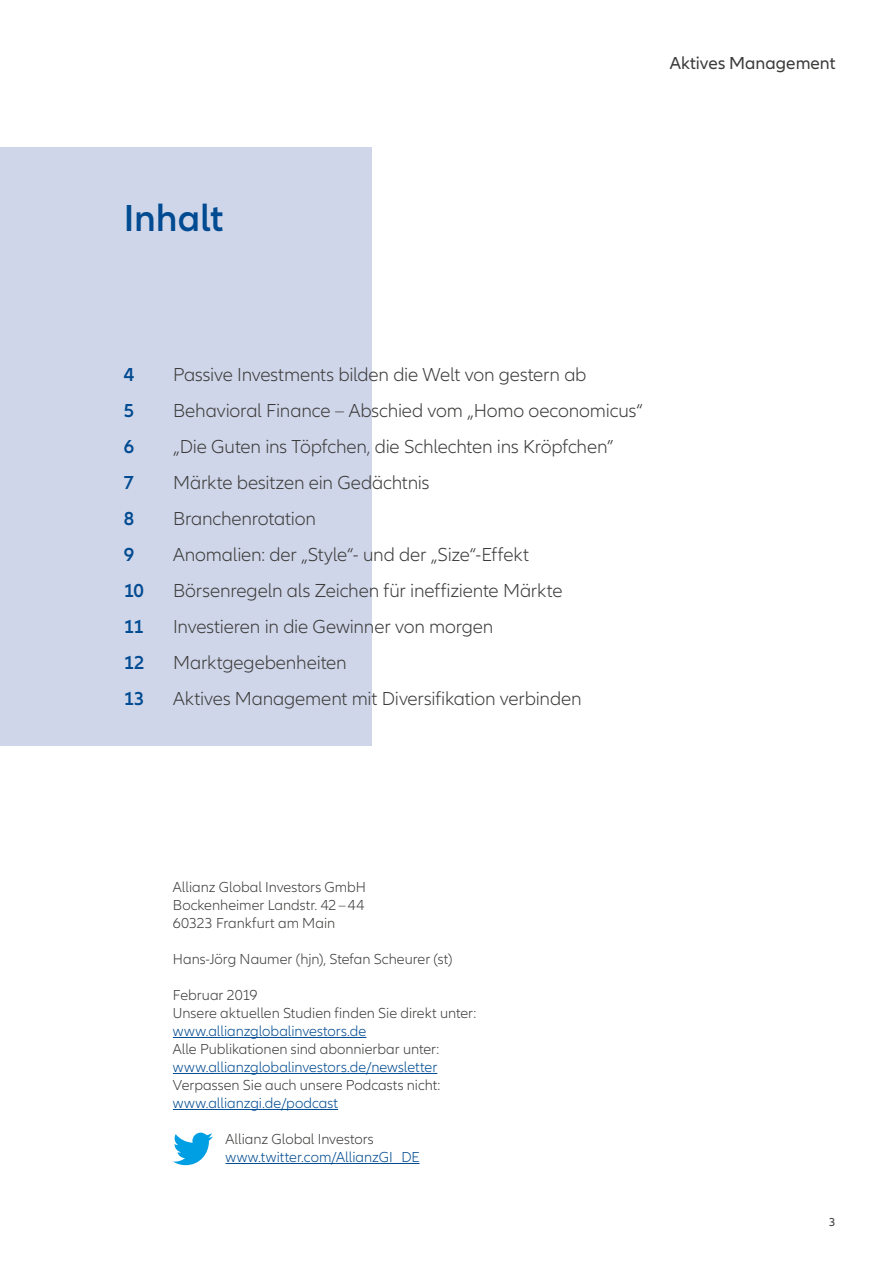
<style>
.page{position:relative;width:893px;height:1263px;background:#fff}
.page>*{position:absolute;margin:0;border:0;box-sizing:border-box;transform-origin:0 0}
.t1{font:600 39px "Allianz Neo";color:#004b92}
.t2{font:300 19.5px "Allianz Neo";letter-spacing:-.01em;color:#3b3b3a}
.t3{font:600 19.5px "Allianz Neo";letter-spacing:-.01em;color:#004b92}
.t4{font:18px "Allianz Neo";color:#3b3b3a}
.t5{font:300 15px/18px "Allianz Neo";color:#3b3b3a;text-align:justify}
.t6{font:300 15px "Allianz Neo";color:#004b92}
.t7{font:12px "Allianz Neo";color:#3b3b3a}
</style>
<div class="page">
<hr style="left:173px;top:1037px;width:193px;height:1px;background:#004b92">
<hr style="left:173px;top:1073px;width:264px;height:1px;background:#004b92">
<hr style="left:173px;top:1109px;width:165px;height:1px;background:#004b92">
<hr style="left:226px;top:1163px;width:194px;height:1px;background:#004b92">
<svg style="left:173px;top:1132px;width:40px;height:33px"></svg>
<div style="left:0;top:147px;width:372px;height:599px;background:#d0d6e9"></div>
<h1 class="t1" style="left:124px;top:196px;width:101px">Inhalt</h1>
<p class="t4" style="left:670px;top:53px;width:167px">Aktives Management</p>
<p class="t3" style="left:124px;top:364px;width:12px">4</p>
<p class="t2" style="left:173px;top:364px;width:415px">Passive Investments bilden die Welt von gestern ab</p>
<p class="t3" style="left:124px;top:400px;width:12px">5</p>
<p class="t2" style="left:173px;top:400px;width:471px">Behavioral Finance – Abschied vom „Homo oeconomicus“</p>
<p class="t3" style="left:124px;top:436px;width:12px">6</p>
<p class="t2" style="left:173px;top:436px;width:442px">„Die Guten ins Töpfchen, die Schlechten ins Kröpfchen”</p>
<p class="t3" style="left:124px;top:472px;width:12px">7</p>
<p class="t2" style="left:173px;top:472px;width:258px">Märkte besitzen ein Gedächtnis</p>
<p class="t3" style="left:124px;top:508px;width:12px">8</p>
<p class="t2" style="left:173px;top:508px;width:144px">Branchenrotation</p>
<p class="t3" style="left:124px;top:544px;width:12px">9</p>
<p class="t2" style="left:173px;top:544px;width:357px">Anomalien: der „Style“- und der „Size“-Effekt</p>
<p class="t3" style="left:124px;top:580px;width:22px">10</p>
<p class="t2" style="left:173px;top:580px;width:391px">Börsenregeln als Zeichen für ineffiziente Märkte</p>
<p class="t3" style="left:124px;top:616px;width:22px">11</p>
<p class="t2" style="left:173px;top:616px;width:322px">Investieren in die Gewinner von morgen</p>
<p class="t3" style="left:124px;top:652px;width:22px">12</p>
<p class="t2" style="left:173px;top:652px;width:175px">Marktgegebenheiten</p>
<p class="t3" style="left:124px;top:688px;width:22px">13</p>
<p class="t2" style="left:173px;top:688px;width:410px">Aktives Management mit Diversifikation verbinden</p>
<p class="t5" style="left:173px;top:878px;width:195px">Allianz Global Investors GmbH Bockenheimer Landstr. 42–44<br>60323 Frankfurt am Main</p>
<p class="t5" style="left:173px;top:950px;width:281px">Hans-Jörg Naumer (hjn), Stefan Scheurer (st)</p>
<p class="t5" style="left:173px;top:986px;width:305px">Februar 2019<br>Unsere aktuellen Studien finden Sie direkt unter:</p>
<p class="t6" style="left:173px;top:1022px;width:195px">www.allianzglobalinvestors.de</p>
<p class="t5" style="left:173px;top:1040px;width:268px">Alle Publikationen sind abonnierbar unter:</p>
<p class="t6" style="left:173px;top:1058px;width:266px">www.allianzglobalinvestors.de/newsletter</p>
<p class="t5" style="left:173px;top:1076px;width:269px">Verpassen Sie auch unsere Podcasts nicht:</p>
<p class="t6" style="left:173px;top:1094px;width:167px">www.allianzgi.de/podcast</p>
<p class="t5" style="left:226px;top:1130px;width:150px">Allianz Global Investors</p>
<p class="t6" style="left:226px;top:1148px;width:196px">www.twitter.com/AllianzGI_DE</p>
<p class="t7" style="left:829px;top:1215px;width:8px">3</p>
</div>
